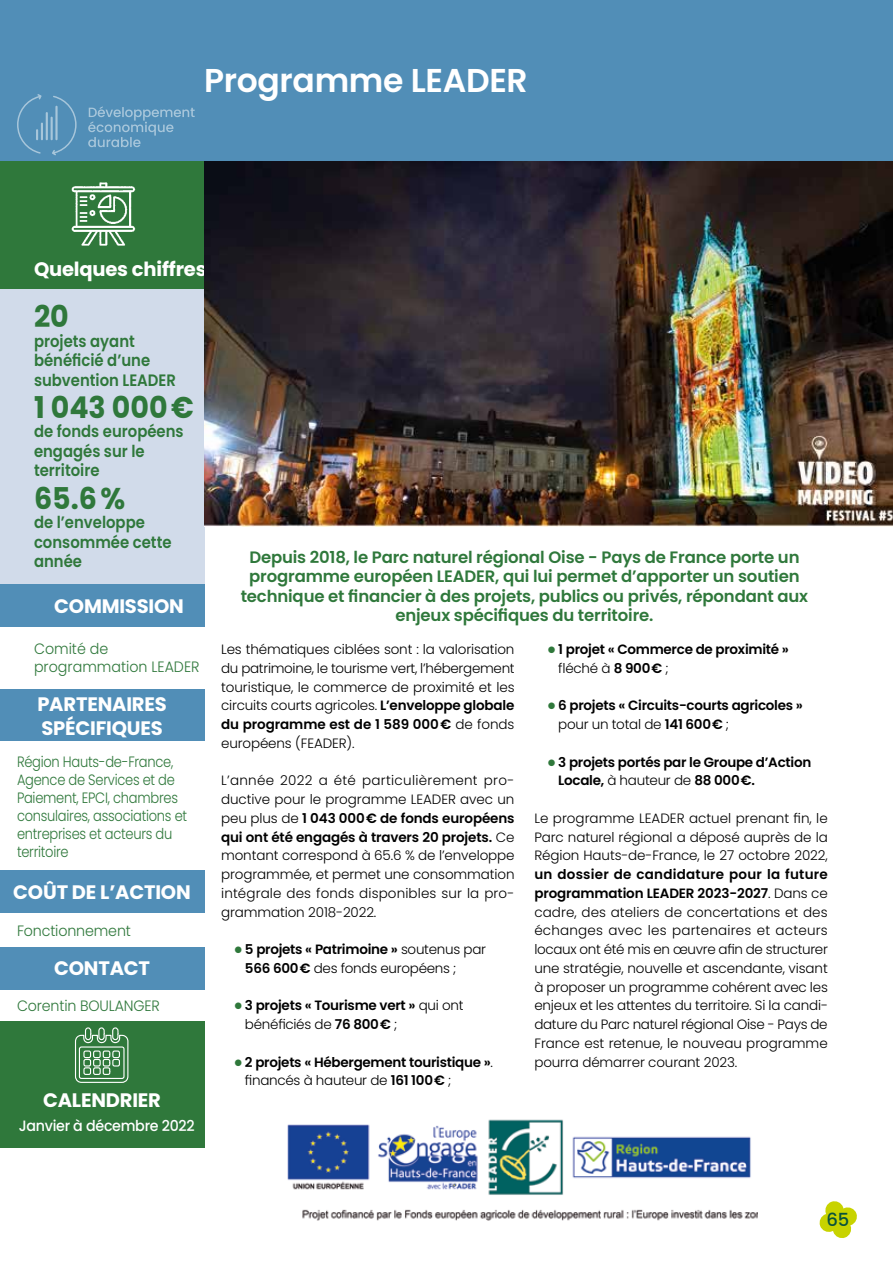
<style>
.page{position:relative;width:893px;height:1263px;background:#fff}
.page>*{position:absolute;margin:0;border:0;box-sizing:border-box;transform-origin:0 0}
.t1{font:600 33px "Poppins";letter-spacing:-.01em;color:#fff}
.t2{font:700 30px "Poppins";color:#2f783b;scale:.95 1}
.t3{font:700 19.5px/23.4px "Poppins";letter-spacing:-.01em;color:#fff}
.t4{font:500 18px "Poppins";color:#09523c}
.t5{font:600 16.5px/19.5px "Poppins";letter-spacing:-.01em;color:#2f783b;text-align:center}
.t6{font:600 16.5px/19.5px "Poppins";letter-spacing:-.01em;color:#2f783b;scale:.9 1}
.t7{font:300 15px/18px "Poppins";letter-spacing:-.02em;color:#2f783b;scale:.87 1}
.t8{font:300 15px "Poppins";letter-spacing:-.02em;color:#2f783b;scale:.95 1}
.t9{font:300 15px/18px "Poppins";color:#2f783b;scale:.95 1}
.t10{font:500 15px "Poppins";letter-spacing:-.02em;color:#fff;scale:.95 1}
.t11{font:300 13.5px/18.8px "Poppins";letter-spacing:-.01em;color:#000;text-align:justify}
.t12{font:600 13.5px/18.8px "Poppins";letter-spacing:-.02em;color:#000}
.s1{font-weight:600}
.s2{font-family:"Impact";font-weight:400;font-size:15px;color:#2f783b}
.s3{font-weight:300}
</style>
<div class="page">
<div style="left:0;top:0;width:893px;height:162px;background:#518eb7"></div>
<svg style="left:88px;top:106px;width:107px;height:41px"></svg>
<svg style="left:52px;top:96px;width:25px;height:59px"></svg>
<hr style="left:55px;top:106px;width:3px;height:34px;background:#fff">
<hr style="left:51px;top:117px;width:2px;height:23px;background:#fff">
<hr style="left:46px;top:112px;width:2px;height:28px;background:#fff">
<svg style="left:17px;top:94px;width:26px;height:60px"></svg>
<div style="left:0;top:690px;width:204px;height:51px;background:#518eb7"></div>
<div style="left:0;top:289px;width:204px;height:295px;background:#d1dbea"></div>
<div style="left:0;top:584px;width:204px;height:43px;background:#518eb7"></div>
<div style="left:0;top:947px;width:204px;height:42px;background:#518eb7"></div>
<div style="left:0;top:870px;width:204px;height:42px;background:#518eb7"></div>
<div style="left:0;top:162px;width:204px;height:127px;background:#2f783b"></div>
<img style="left:71px;top:182px;width:65px;height:64px">
<div style="left:0;top:1021px;width:204px;height:127px;background:#2f783b"></div>
<svg style="left:75px;top:1027px;width:54px;height:56px"></svg>
<img style="left:287px;top:1119px;width:470px;height:102px">
<img style="left:204px;top:162px;width:689px;height:365px">
<svg style="left:819px;top:1201px;width:38px;height:37px"></svg>
<h1 class="t1" style="left:204px;top:62px;width:325px">Programme LEADER</h1>
<h3 class="t3" style="left:34px;top:257px;width:174px">Quelques chiffres</h3>
<h2 class="t2" style="left:34px;top:299px;width:38px">20</h2>
<p class="t6" style="left:34px;top:331px;width:159px">projets ayant bénéficié d’une subvention LEADER</p>
<h2 class="t2" style="left:34px;top:390px;width:170px">1 043 000€</h2>
<p class="t6" style="left:34px;top:422px;width:168px">de fonds européens engagés sur le territoire</p>
<h2 class="t2" style="left:34px;top:481px;width:98px">65.6%</h2>
<p class="t6" style="left:34px;top:513px;width:154px">de l’enveloppe consommée cette année</p>
<h3 class="t3" style="left:54px;top:595px;width:131px">COMMISSION</h3>
<p class="t9" style="left:34px;top:640px;width:176px">Comité de programmation LEADER</p>
<h3 class="t3" style="left:37px;top:693px;width:131px">PARTENAIRES<br>SPÉCIFIQUES</h3>
<p class="t7" style="left:17px;top:753px;width:197px">Région Hauts-de-France,<br>Agence de Services et de<br>Paiement, EPCI, chambres consulaires, associations et entreprises et acteurs du territoire</p>
<h3 class="t3" style="left:13px;top:880px;width:179px">COÛT DE L’ACTION</h3>
<p class="t8" style="left:17px;top:922px;width:121px">Fonctionnement</p>
<h3 class="t3" style="left:54px;top:956px;width:97px">CONTACT</h3>
<p class="t8" style="left:17px;top:996px;width:152px">Corentin BOULANGER</p>
<h3 class="t3" style="left:43px;top:1088px;width:119px">CALENDRIER</h3>
<p class="t10" style="left:19px;top:1117px;width:187px">Janvier à décembre 2022</p>
<p class="t5" style="left:241px;top:547px;width:569px">Depuis 2018, le Parc naturel régional Oise - Pays de France porte un programme européen LEADER, qui lui permet d’apporter un soutien technique et financier à des projets, publics ou privés, répondant aux enjeux spécifiques du territoire.</p>
<p class="t11" style="left:221px;top:640px;width:295px">Les thématiques ciblées sont : la valorisation du patrimoine, le tourisme vert, l’hébergement touristique, le commerce de proximité et les circuits courts agricoles. <span class="s1">L’enveloppe globale du programme est de 1 589 000€</span> de fonds européens (FEADER).</p>
<p class="t11" style="left:221px;top:771px;width:295px">L’année 2022 a été particulièrement pro&shy;ductive pour le programme LEADER avec un peu plus de <span class="s1">1 043 000€ de fonds européens qui ont été engagés à travers 20 projets.</span> Ce montant correspond à 65.6 % de l’enveloppe programmée, et permet une consommation intégrale des fonds disponibles sur la pro&shy;grammation 2018-2022.</p>
<p class="t11" style="left:245px;top:940px;width:243px;text-indent:-11px"><span class="s2">●</span> <span class="s1">5 projets « Patrimoine »</span> soutenus par<br><span class="s1">566 600€</span> des fonds européens ;</p>
<p class="t12" style="left:245px;top:996px;width:220px;text-indent:-11px"><span class="s2">●</span> 3 projets « Tourisme vert » <span class="s3">qui ont bénéficiés de</span> 76 800€ <span class="s3">;</span></p>
<p class="t12" style="left:245px;top:1052px;width:250px;text-indent:-11px"><span class="s2">●</span> 2 projets « Hébergement touristique »<span class="s3">. financés à hauteur de</span> 161 100€ <span class="s3">;</span></p>
<p class="t12" style="left:558px;top:640px;width:232px;text-indent:-11px"><span class="s2">●</span> 1 projet « Commerce de proximité » <span class="s3">fléché à</span> 8 900€ <span class="s3">;</span></p>
<p class="t12" style="left:558px;top:696px;width:246px;text-indent:-11px"><span class="s2">●</span> 6 projets « Circuits-courts agricoles » <span class="s3">pour un total de</span> 141 600€ <span class="s3">;</span></p>
<p class="t12" style="left:558px;top:752px;width:255px;text-indent:-11px"><span class="s2">●</span> 3 projets portés par le Groupe d’Action<br>Locale, <span class="s3">à hauteur de</span> 88 000€.</p>
<p class="t11" style="left:534px;top:809px;width:295px">Le programme LEADER actuel prenant fin, le Parc naturel régional a déposé auprès de la Région Hauts-de-France, le 27 octobre 2022,</p>
<p class="t11" style="left:534px;top:865px;width:295px"><span class="s1">un dossier de candidature pour la future programmation LEADER 2023-2027</span>. Dans ce cadre, des ateliers de concertations et des échanges avec les partenaires et acteurs locaux ont été mis en œuvre afin de structurer une stratégie, nouvelle et ascendante, visant à proposer un programme cohérent avec les enjeux et les attentes du territoire. Si la candi&shy;dature du Parc naturel régional Oise - Pays de France est retenue, le nouveau programme pourra démarrer courant 2023.</p>
<h3 class="t4" style="left:826px;top:1209px;width:25px">65</h3>
</div>
